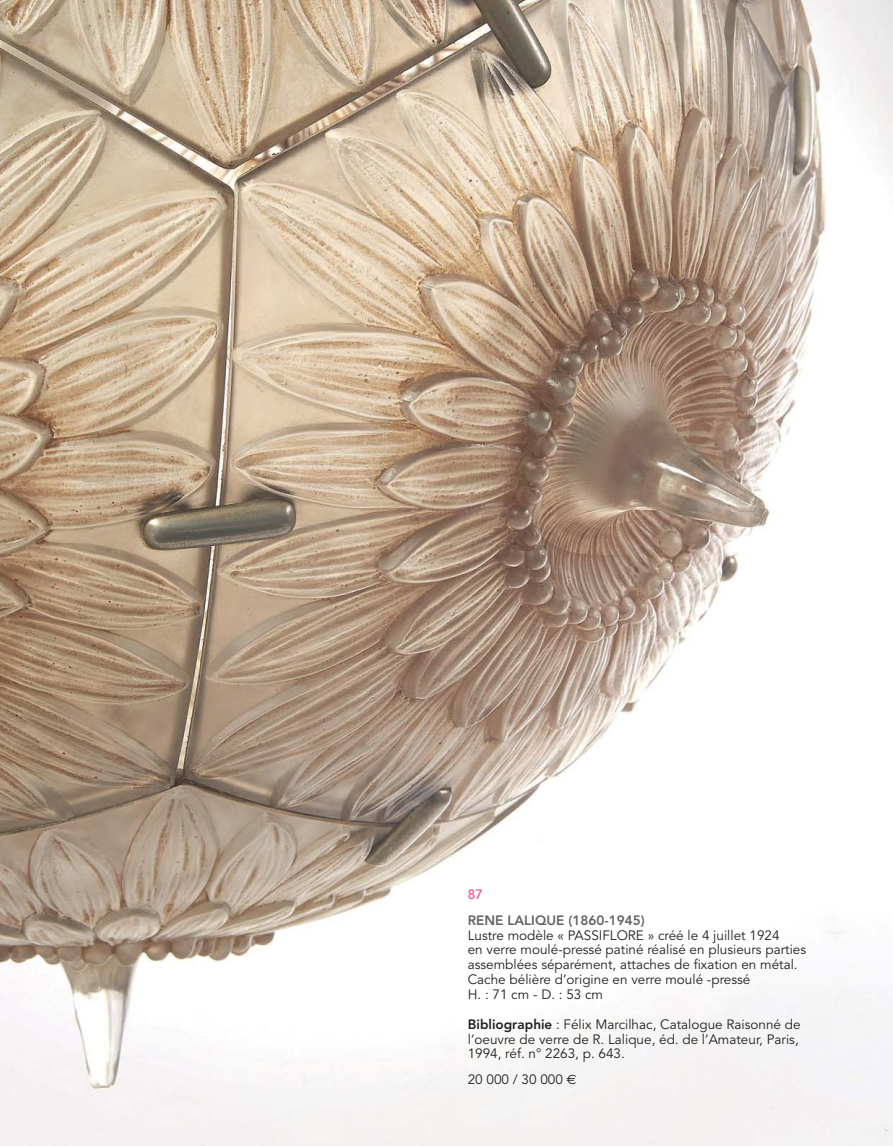
<style>
.page{position:relative;width:893px;height:1146px;background:#fff}
.page>*{position:absolute;margin:0;border:0;box-sizing:border-box;transform-origin:0 0}
.t1{font:13.5px/14.9px "Avenir LT Std";color:#231f20}
.t2{font:800 13.5px "Avenir LT Std";color:#636466}
.t3{font:500 13.5px "Avenir LT Std";color:#ee4799}
.s1{font-weight:800}
.s2{font-family:"Euro Sans"}
</style>
<div class="page">
<img style="left:0;top:0;width:892px;height:1145px">
<p class="t3" style="left:468px;top:888px;width:17px">87</p>
<p class="t2" style="left:468px;top:914px;width:178px">RENE LALIQUE (1860-1945)</p>
<p class="t1" style="left:468px;top:928px;width:340px">Lustre modèle « PASSIFLORE » créé le 4 juillet 1924<br>en verre moulé-pressé patiné réalisé en plusieurs parties assemblées séparément, attaches de fixation en métal.<br>Cache bélière d’origine en verre moulé -pressé<br>H. : 71 cm - D. : 53 cm</p>
<p class="t1" style="left:468px;top:1017px;width:334px"><span class="s1">Bibliographie</span> : Félix Marcilhac, Catalogue Raisonné de l’oeuvre de verre de R. Lalique, éd. de l’Amateur, Paris,<br>1994, réf. n° 2263, p. 643.</p>
<p class="t1" style="left:468px;top:1072px;width:110px">20 000 / 30 000 <span class="s2">€</span></p>
</div>
